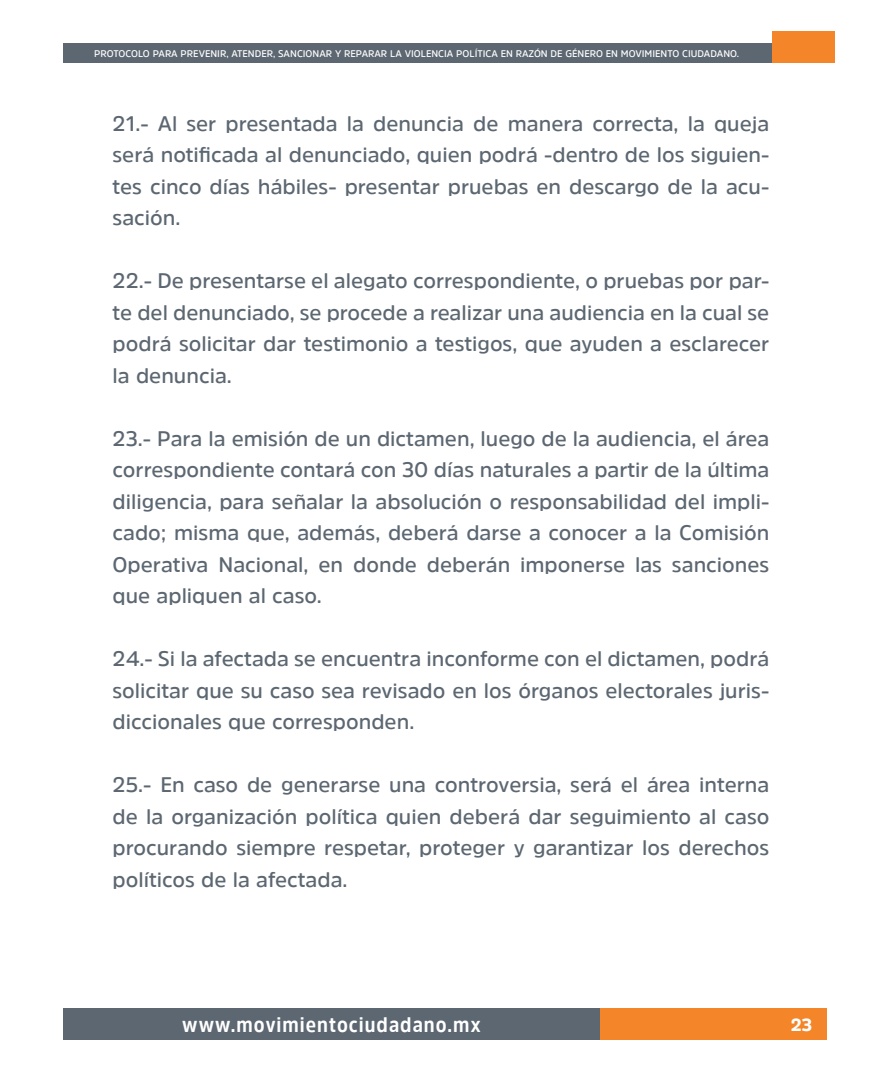
<style>
.page{position:relative;width:882px;height:1071px;background:#fff}
.page>*{position:absolute;margin:0;border:0;box-sizing:border-box;transform-origin:0 0}
.t1{font:600 21px/31.5px "Amsi Pro";color:#5c6771;text-align:justify}
.t2{font:700 21px "Amsi Pro Narw";letter-spacing:.05em;color:#fff}
.t3{font:900 17.5px "Amsi Pro";color:#fff}
.t4{font:600 9.62px "Amsi Pro";color:#fff}
</style>
<div class="page">
<div style="left:600px;top:1008px;width:226px;height:32px;background:#f58529"></div>
<div style="left:63px;top:1008px;width:537px;height:32px;background:#5c6771"></div>
<div style="left:772px;top:32px;width:63px;height:31px;background:#f58529"></div>
<div style="left:63px;top:44px;width:709px;height:19px;background:#5c6771"></div>
<p class="t4" style="left:94px;top:47px;width:646px">PROTOCOLO PARA PREVENIR, ATENDER, SANCIONAR Y REPARAR LA VIOLENCIA POLÍTICA EN RAZÓN DE GÉNERO EN MOVIMIENTO CIUDADANO.</p>
<p class="t1" style="left:113px;top:107px;width:658px">21.- Al ser presentada la denuncia de manera correcta, la queja será notificada al denunciado, quien podrá -dentro de los siguien&shy;tes cinco días hábiles- presentar pruebas en descargo de la acu&shy;sación.</p>
<p class="t1" style="left:113px;top:264px;width:658px">22.- De presentarse el alegato correspondiente, o pruebas por par&shy;te del denunciado, se procede a realizar una audiencia en la cual se podrá solicitar dar testimonio a testigos, que ayuden a esclarecer la denuncia.</p>
<p class="t1" style="left:113px;top:422px;width:658px">23.- Para la emisión de un dictamen, luego de la audiencia, el área correspondiente contará con 30 días naturales a partir de la última diligencia, para señalar la absolución o responsabilidad del impli&shy;cado; misma que, además, deberá darse a conocer a la Comisión Operativa Nacional, en donde deberán imponerse las sanciones que apliquen al caso.</p>
<p class="t1" style="left:113px;top:642px;width:658px">24.- Si la afectada se encuentra inconforme con el dictamen, podrá solicitar que su caso sea revisado en los órganos electorales juris&shy;diccionales que corresponden.</p>
<p class="t1" style="left:113px;top:768px;width:658px">25.- En caso de generarse una controversia, será el área interna de la organización política quien deberá dar seguimiento al caso procurando siempre respetar, proteger y garantizar los derechos políticos de la afectada.</p>
<p class="t2" style="left:182px;top:1010px;width:300px">www.movimientociudadano.mx</p>
<p class="t3" style="left:791px;top:1012px;width:23px">23</p>
</div>
